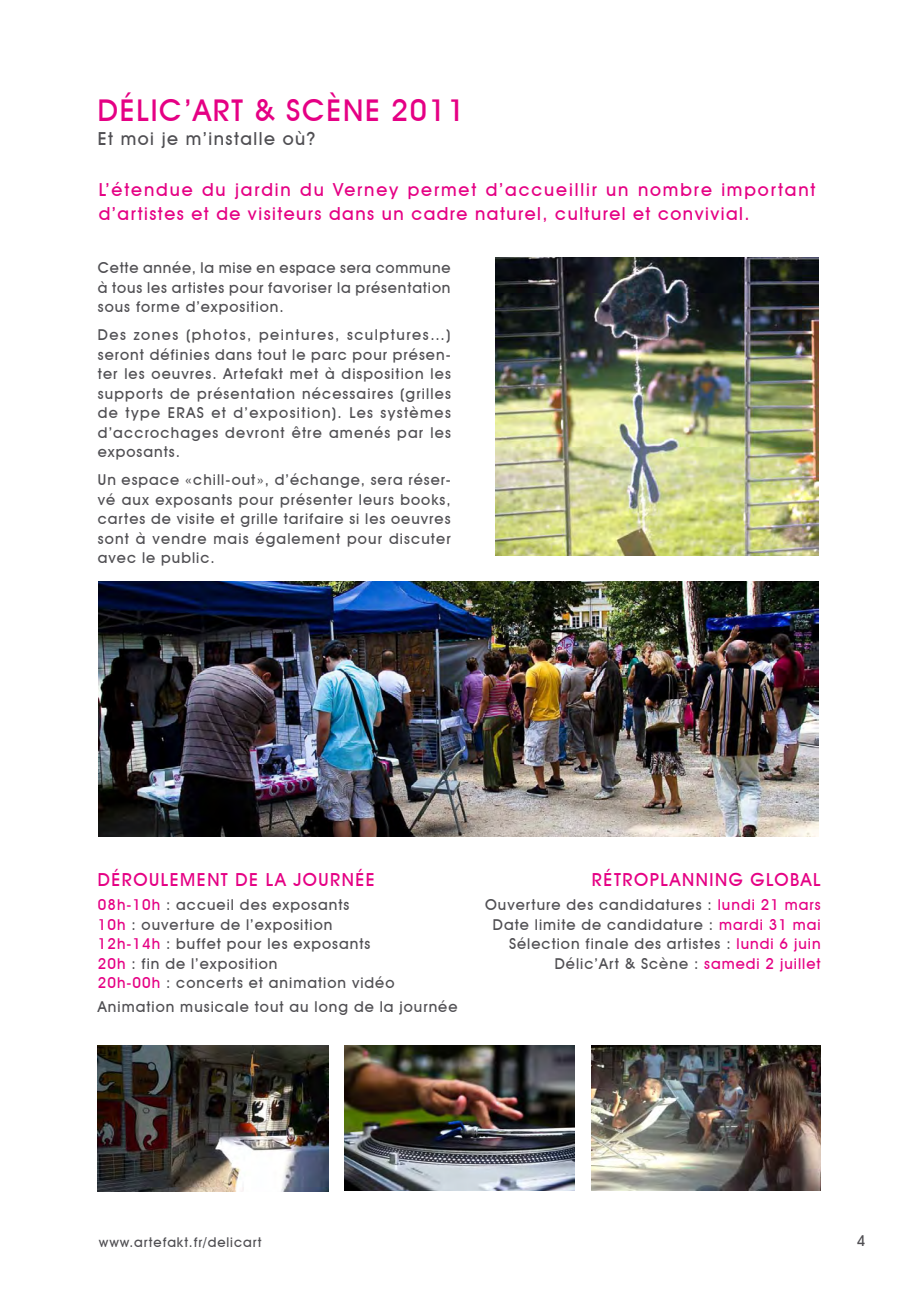
<style>
.page{position:relative;width:919px;height:1289px;background:#fff}
.page>*{position:absolute;margin:0;border:0;box-sizing:border-box;transform-origin:0 0}
.t1{font:500 30px "Avant Garde IT Cby BT";letter-spacing:.055em;color:#e50084}
.t2{font:500 18px/24px "Avant Garde IT Cby BT";letter-spacing:.08em;color:#e50084}
.t3{font:500 18px "Avant Garde IT Cby BT";letter-spacing:.08em;color:#504f53}
.t4{font:500 15px/19.5px "Avant Garde IT Cby BT";letter-spacing:.065em;color:#504f53;text-align:justify}
.t5{font:500 13.5px "Avant Garde IT Cby BT";letter-spacing:.065em;color:#504f53}
.s1{color:#e50084}
</style>
<div class="page">
<img style="left:591px;top:1045px;width:229px;height:145px">
<img style="left:344px;top:1045px;width:230px;height:145px">
<img style="left:495px;top:258px;width:323px;height:297px">
<img style="left:98px;top:1045px;width:230px;height:146px">
<img style="left:98px;top:581px;width:720px;height:255px">
<h1 class="t1" style="left:98px;top:92px;width:113px">délic’art</h1>
<h1 class="t1" style="left:254px;top:92px;width:212px">&amp; scène 2011</h1>
<p class="t3" style="left:98px;top:128px;width:219px">Et moi je m’installe où?</p>
<p class="t2" style="left:99px;top:177px;width:718px">L’étendue du jardin du Verney permet d’accueillir un nombre important d’artistes et de visiteurs dans un cadre naturel, culturel et convivial.</p>
<p class="t4" style="left:98px;top:258px;width:354px">Cette année, la mise en espace sera commune à tous les artistes pour favoriser la présentation sous forme d’exposition.</p>
<p class="t4" style="left:98px;top:325px;width:354px">Des zones (photos, peintures, sculptures…) seront définies dans tout le parc pour présen&shy;ter les oeuvres. Artefakt met à disposition les supports de présentation nécessaires (grilles de type ERAS et d’exposition). Les systèmes d’accrochages devront être amenés par les exposants.</p>
<p class="t4" style="left:98px;top:470px;width:354px">Un espace «chill-out», d’échange, sera réser&shy;vé aux exposants pour présenter leurs books, cartes de visite et grille tarifaire si les oeuvres sont à vendre mais également pour discuter avec le public.</p>
<p class="t2" style="left:98px;top:867px;width:37px">Dérouleme</p>
<p class="t2" style="left:207px;top:867px;width:99px">ntde la jour</p>
<p class="t2" style="left:342px;top:867px;width:32px">née</p>
<p class="t4" style="left:98px;top:894px;width:298px;text-align:left"><span class="s1">08h-10h</span> : accueil des exposants<br><span class="s1">10h</span> : ouverture de l’exposition<br><span class="s1">12h-14h</span> : buffet pour les exposants<br><span class="s1">20h</span> : fin de l’exposition<br><span class="s1">20h-00h</span> : concerts et animation vidéo</p>
<p class="t4" style="left:98px;top:996px;width:361px">Animation musicale tout au long de la journée</p>
<p class="t2" style="left:592px;top:867px;width:230px">RéTROPLANN ING GLOBAL</p>
<p class="t4" style="left:485px;top:894px;width:337px;text-align:right">Ouverture des candidatures : <span class="s1">lundi 21 mars </span>Date limite de candidature : <span class="s1">mardi 31 mai </span>Sélection finale des artistes : <span class="s1">lundi 6 juin </span>Délic’Art &amp; Scène : <span class="s1">samedi 2 juillet</span></p>
<p class="t5" style="left:99px;top:1234px;width:164px">www.artefakt.fr/delicart</p>
<p class="t4" style="left:856px;top:1230px;width:10px">4</p>
</div>
